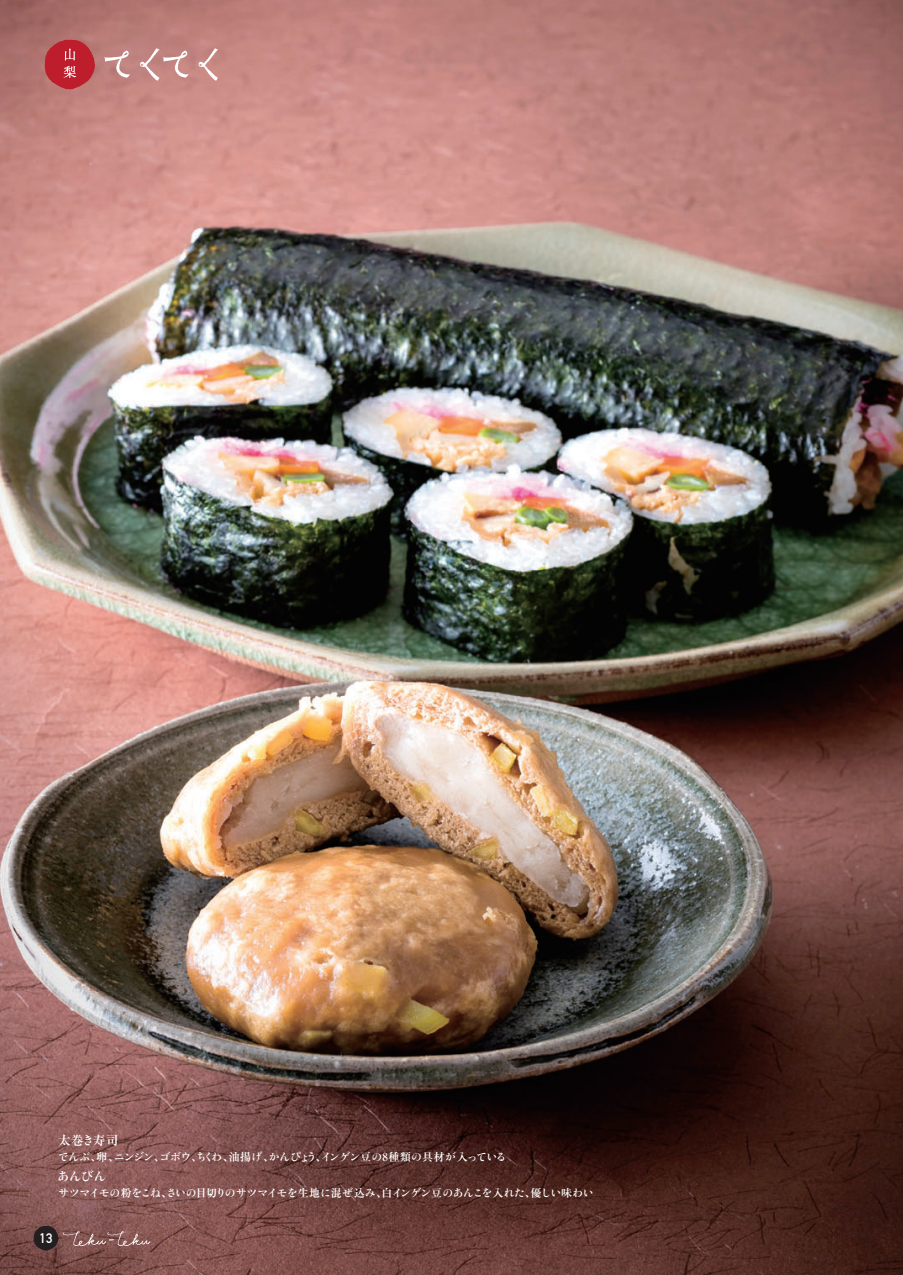
<style>
.page{position:relative;width:903px;height:1275px;background:#fff}
.page>*{position:absolute;margin:0;border:0;box-sizing:border-box;transform-origin:0 0}
.t1{font:13.65px "DIN Mittelschrift";color:#fff}
.t2{font:700 12.42px "Ryumin Pro";color:#fff}
.t3{font:12.42px "Ryumin Std Bold KO";color:#fff}
.t4{font:10.85px "Ryumin Std Bold KO";letter-spacing:-.085em;color:#fff}
.t5{font:10.85px "Ryumin Std Bold KO";letter-spacing:-.045em;color:#fff}
.t6{font:700 10.85px "Ryumin Pro";color:#fff}
.s1{font-family:"Ryumin Std Bold KO";font-weight:400}
.s2{font-family:"Ryumin Pro";font-weight:700}
</style>
<div class="page">
<img style="left:0;top:0;width:903px;height:1275px">
<svg style="left:34px;top:1226px;width:116px;height:25px;background:#7a5553"></svg>
<svg style="left:104px;top:48px;width:114px;height:33px;background:#ca9592"></svg>
<svg style="left:45px;top:40px;width:50px;height:49px;background:#bf3943"></svg>
<p class="t2" style="left:58px;top:1130px;width:62px">太巻<span class="s1">き</span>寿司</p>
<p class="t6" style="left:229px;top:1148px;width:47px">油揚<span class="s1">げ</span>、</p>
<p class="t4" style="left:114px;top:1149px;width:52px">ニンジン<span class="s2">、</span></p>
<p class="t4" style="left:269px;top:1149px;width:240px">かんぴょうインゲン<span class="s2">豆</span>の<span class="s2">8種類</span>の<span class="s2">具材</span>が<span class="s2">入</span>っている</p>
<p class="t6" style="left:316px;top:1148px;width:12px">、</p>
<p class="t4" style="left:58px;top:1149px;width:63px">でんぶ<span class="s2">卵、 、</span></p>
<p class="t3" style="left:57px;top:1168px;width:50px">あんびん</p>
<p class="t4" style="left:159px;top:1149px;width:76px">ゴボウちくわ<span class="s2">、</span></p>
<p class="t6" style="left:191px;top:1148px;width:12px">、</p>
<p class="t5" style="left:166px;top:1185px;width:222px">さいの<span class="s2">目切</span>りのサツマイモを<span class="s2">生地</span>に<span class="s2">混</span>ぜ<span class="s2">込</span>み<span class="s2">、</span></p>
<p class="t4" style="left:382px;top:1185px;width:156px"><span class="s2">白</span>インゲン<span class="s2">豆</span>のあんこを<span class="s2">入</span>れた<span class="s2">、</span></p>
<p class="t4" style="left:58px;top:1185px;width:116px">サツマイモの<span class="s2">粉</span>をこね<span class="s2">、</span></p>
<p class="t4" style="left:531px;top:1185px;width:64px"><span class="s2">優</span>しい<span class="s2">味</span>わい</p>
<p class="t1" style="left:39px;top:1230px;width:15px">13</p>
</div>
